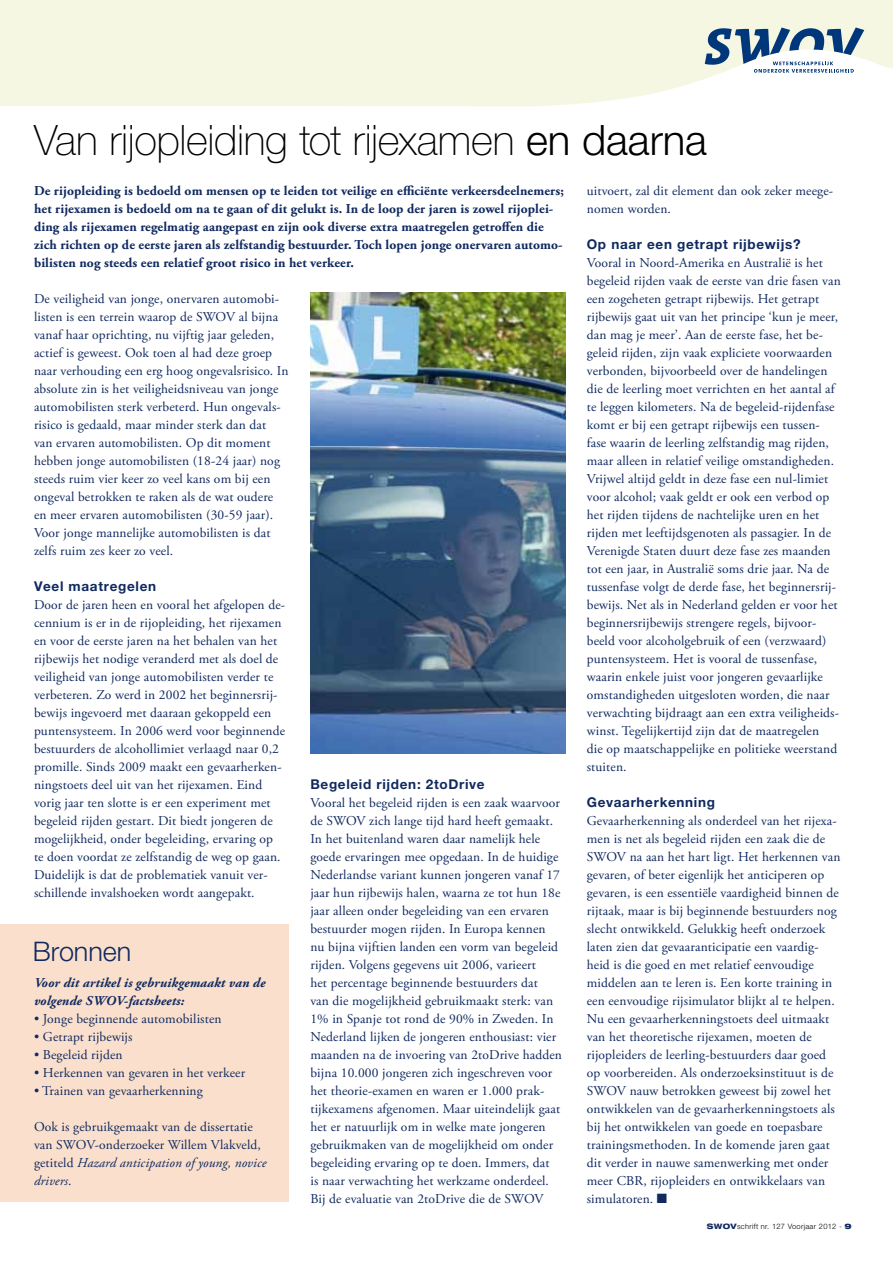
<style>
.page{position:relative;width:893px;height:1263px;background:#fff}
.page>*{position:absolute;margin:0;border:0;box-sizing:border-box;transform-origin:0 0}
.t1{font:100 42px "Helvetica Neue CE";letter-spacing:-.01em;color:#000}
.t2{font:300 27px "Helvetica Neue CE";letter-spacing:-.005em;color:#10295f}
.t3{font:13.5px/18px "Adobe Garamond Pro";letter-spacing:.01em;color:#10295f}
.t4{font:700 13.5px/18px "Adobe Garamond Pro";letter-spacing:.01em;color:#10295f}
.t5{font:700 13.5px "Helvetica Neue CE";letter-spacing:.05em;color:#10295f}
.t6{font:italic 700 13.5px/18px "Adobe Garamond Pro";letter-spacing:.01em;color:#10295f}
.t7{font:300 7.5px "Helvetica Neue CE";letter-spacing:.04em;color:#000}
.s1{font-weight:300}
.s2{font-style:italic}
.s3{font-family:"Helvetica Neue";font-weight:800;font-stretch:expanded;color:#10295f}
.s4{color:#10295f}
.s5{font-family:"Helvetica Neue";font-weight:900;font-stretch:expanded;color:#10295f}
</style>
<div class="page">
<div style="left:0;top:0;width:322px;height:105px;background:#f6f7e3"></div>
<svg style="left:310px;top:0;width:583px;height:106px;fill:#f6f7e3"></svg>
<svg style="left:705px;top:27px;width:159px;height:46px"></svg>
<div style="left:0;top:924px;width:289px;height:278px;background:#fae0cc"></div>
<img style="left:310px;top:292px;width:255px;height:461px">
<h1 class="t1" style="left:34px;top:116px;width:674px">Van rijopleiding tot rijexamen <span class="s1">en daarna</span></h1>
<p class="t4" style="left:34px;top:182px;width:531px">De rijopleiding is bedoeld om mensen op te leiden tot veilige en efficiënte verkeersdeelnemers; het rijexamen is bedoeld om na te gaan of dit gelukt is. In de loop der jaren is zowel rijoplei&shy;ding als rijexamen regelmatig aangepast en zijn ook diverse extra maatregelen getroffen die zich richten op de eerste jaren als zelfstandig bestuurder. Toch lopen jonge onervaren automo&shy;bilisten nog steeds een relatief groot risico in het verkeer.</p>
<p class="t3" style="left:587px;top:182px;width:248px">uitvoert, zal dit element dan ook zeker meege&shy;nomen worden.</p>
<p class="t5" style="left:587px;top:236px;width:215px">Op naar een getrapt rijbewijs?</p>
<p class="t3" style="left:587px;top:254px;width:255px">Vooral in Noord-Amerika en Australië is het begeleid rijden vaak de eerste van drie fasen van een zogeheten getrapt rijbewijs. Het getrapt rijbewijs gaat uit van het principe ‘kun je meer, dan mag je meer’. Aan de eerste fase, het be&shy;geleid rijden, zijn vaak expliciete voorwaarden verbonden, bijvoorbeeld over de handelingen die de leerling moet verrichten en het aantal af te leggen kilometers. Na de begeleid-rijdenfase komt er bij een getrapt rijbewijs een tussen&shy;fase waarin de leerling zelfstandig mag rijden, maar alleen in relatief veilige omstandigheden.<br>Vrijwel altijd geldt in deze fase een nul-limiet voor alcohol; vaak geldt er ook een verbod op het rijden tijdens de nachtelijke uren en het rijden met leeftijdsgenoten als passagier. In de Verenigde Staten duurt deze fase zes maanden tot een jaar, in Australië soms drie jaar. Na de tussenfase volgt de derde fase, het beginnersrij&shy;bewijs. Net als in Nederland gelden er voor het beginnersrijbewijs strengere regels, bijvoor&shy;beeld voor alcoholgebruik of een (verzwaard) puntensysteem. Het is vooral de tussenfase, waarin enkele juist voor jongeren gevaarlijke omstandigheden uitgesloten worden, die naar verwachting bijdraagt aan een extra veiligheids&shy;winst. Tegelijkertijd zijn dat de maatregelen<br>die op maatschappelijke en politieke weerstand stuiten.</p>
<p class="t5" style="left:587px;top:794px;width:130px">Gevaarherkenning</p>
<p class="t3" style="left:587px;top:812px;width:255px">Gevaarherkenning als onderdeel van het rijexa&shy;men is net als begeleid rijden een zaak die de SWOV na aan het hart ligt. Het herkennen van gevaren, of beter eigenlijk het anticiperen op gevaren, is een essentiële vaardigheid binnen de rijtaak, maar is bij beginnende bestuurders nog slecht ontwikkeld. Gelukkig heeft onderzoek laten zien dat gevaaranticipatie een vaardig&shy;heid is die goed en met relatief eenvoudige middelen aan te leren is. Een korte training in een eenvoudige rijsimulator blijkt al te helpen.<br>Nu een gevaarherkenningstoets deel uitmaakt van het theoretische rijexamen, moeten de rijopleiders de leerling-bestuurders daar goed op voorbereiden. Als onderzoeksinstituut is de SWOV nauw betrokken geweest bij zowel het ontwikkelen van de gevaarherkenningstoets als bij het ontwikkelen van goede en toepasbare trainingsmethoden. In de komende jaren gaat dit verder in nauwe samenwerking met onder meer CBR, rijopleiders en ontwikkelaars van simulatoren. ■</p>
<p class="t3" style="left:34px;top:290px;width:256px">De veiligheid van jonge, onervaren automobi&shy;listen is een terrein waarop de SWOV al bijna vanaf haar oprichting, nu vijftig jaar geleden, actief is geweest. Ook toen al had deze groep naar verhouding een erg hoog ongevalsrisico. In absolute zin is het veiligheidsniveau van jonge automobilisten sterk verbeterd. Hun ongevals&shy;risico is gedaald, maar minder sterk dan dat<br>van ervaren automobilisten. Op dit moment hebben jonge automobilisten (18-24 jaar) nog steeds ruim vier keer zo veel kans om bij een ongeval betrokken te raken als de wat oudere en meer ervaren automobilisten (30-59 jaar).<br>Voor jonge mannelijke automobilisten is dat zelfs ruim zes keer zo veel.</p>
<p class="t5" style="left:34px;top:578px;width:124px">Veel maatregelen</p>
<p class="t3" style="left:34px;top:596px;width:253px">Door de jaren heen en vooral het afgelopen de&shy;cennium is er in de rijopleiding, het rijexamen en voor de eerste jaren na het behalen van het rijbewijs het nodige veranderd met als doel de veiligheid van jonge automobilisten verder te verbeteren. Zo werd in 2002 het beginnersrij&shy;bewijs ingevoerd met daaraan gekoppeld een puntensysteem. In 2006 werd voor beginnende bestuurders de alcohollimiet verlaagd naar 0,2 promille. Sinds 2009 maakt een gevaarherken&shy;ningstoets deel uit van het rijexamen. Eind vorig jaar ten slotte is er een experiment met begeleid rijden gestart. Dit biedt jongeren de mogelijkheid, onder begeleiding, ervaring op te doen voordat ze zelfstandig de weg op gaan.<br>Duidelijk is dat de problematiek vanuit ver&shy;schillende invalshoeken wordt aangepakt.</p>
<p class="t5" style="left:310px;top:776px;width:176px">Begeleid rijden: 2toDrive</p>
<p class="t3" style="left:310px;top:794px;width:253px">Vooral het begeleid rijden is een zaak waarvoor de SWOV zich lange tijd hard heeft gemaakt.<br>In het buitenland waren daar namelijk hele goede ervaringen mee opgedaan. In de huidige Nederlandse variant kunnen jongeren vanaf 17 jaar hun rijbewijs halen, waarna ze tot hun 18e jaar alleen onder begeleiding van een ervaren bestuurder mogen rijden. In Europa kennen nu bijna vijftien landen een vorm van begeleid rijden. Volgens gegevens uit 2006, varieert<br>het percentage beginnende bestuurders dat<br>van die mogelijkheid gebruikmaakt sterk: van 1% in Spanje tot rond de 90% in Zweden. In Nederland lijken de jongeren enthousiast: vier maanden na de invoering van 2toDrive hadden bijna 10.000 jongeren zich ingeschreven voor het theorie-examen en waren er 1.000 prak&shy;tijkexamens afgenomen. Maar uiteindelijk gaat het er natuurlijk om in welke mate jongeren gebruikmaken van de mogelijkheid om onder begeleiding ervaring op te doen. Immers, dat<br>is naar verwachting het werkzame onderdeel.<br>Bij de evaluatie van 2toDrive die de SWOV</p>
<h2 class="t2" style="left:33px;top:935px;width:100px">Bronnen</h2>
<p class="t6" style="left:34px;top:974px;width:233px">Voor dit artikel is gebruikgemaakt van de volgende SWOV-factsheets:</p>
<p class="t3" style="left:34px;top:1010px;width:189px">• Jonge beginnende automobilisten</p>
<p class="t3" style="left:34px;top:1028px;width:100px">• Getrapt rijbewijs</p>
<p class="t3" style="left:34px;top:1046px;width:90px">• Begeleid rijden</p>
<p class="t3" style="left:34px;top:1064px;width:213px">• Herkennen van gevaren in het verkeer</p>
<p class="t3" style="left:34px;top:1082px;width:170px">• Trainen van gevaarherkenning</p>
<p class="t3" style="left:34px;top:1118px;width:234px">Ook is gebruikgemaakt van de dissertatie van SWOV-onderzoeker Willem Vlakveld, getiteld <span class="s2">Hazard anticipation of young, novice drivers</span>.</p>
<p class="t7" style="left:707px;top:1222px;width:146px"><span class="s3">SWOV</span>schrift nr. 127 Voorjaar 2012 <span class="s4">-</span> <span class="s5">9</span></p>
</div>
